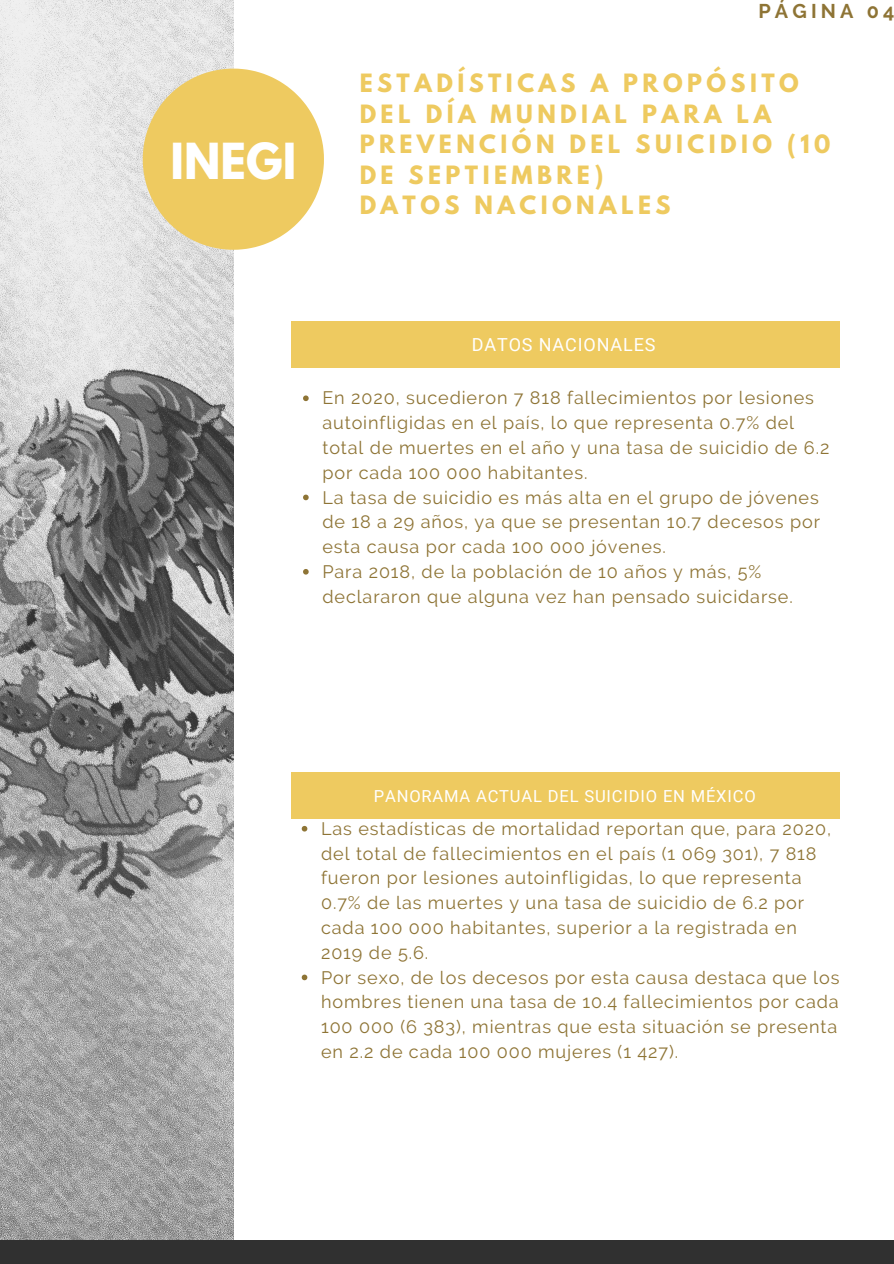
<style>
.page{position:relative;width:894px;height:1264px;background:#fff}
.page>*{position:absolute;margin:0;border:0;box-sizing:border-box;transform-origin:0 0}
.t1{font:700 43.95px "League Spartan";color:#fff}
.t2{font:700 22.35px/30.5px "League Spartan";letter-spacing:.2em;color:#eeca60}
.t3{font:700 19.8px "Raleway";letter-spacing:.21em;color:#8e7435}
.t4{font:18px/24.8px "Raleway";letter-spacing:.05em;color:#8e7435}
.t5{font:18px "Roboto";letter-spacing:.05em;color:#fff}
.t6{font:16.5px "Roboto";letter-spacing:.05em;color:#fff}
</style>
<div class="page">
<img style="left:0;top:0;width:233px;height:1239px">
<div style="left:0;top:1239px;width:893px;height:24px;background:#303030"></div>
<svg style="left:143px;top:69px;width:181px;height:181px;background:#eed27e"></svg>
<div style="left:291px;top:321px;width:548px;height:46px;background:#eeca60"></div>
<div style="left:291px;top:772px;width:548px;height:46px;background:#eeca60"></div>
<svg style="left:303px;top:395px;width:5px;height:6px"></svg>
<svg style="left:303px;top:494px;width:5px;height:6px"></svg>
<svg style="left:303px;top:569px;width:5px;height:5px"></svg>
<svg style="left:301px;top:826px;width:6px;height:5px"></svg>
<svg style="left:301px;top:974px;width:6px;height:6px"></svg>
<p class="t1" style="left:170px;top:139px;width:127px">INEGI</p>
<p class="t3" style="left:758px;top:0;width:137px">PÁGINA 04</p>
<p class="t2" style="left:359px;top:71px;width:472px">ESTADÍ STICAS A PROPÓ SITO<br>DEL DÍ A MUNDIAL PARA LA<br>PREVENCIÓ N DEL SUICIDIO (10<br>DE SEPTIEMBRE)</p>
<p class="t2" style="left:359px;top:193px;width:312px">DATOS NACIONALES</p>
<p class="t5" style="left:471px;top:334px;width:185px">DATOS NACIONALES</p>
<p class="t4" style="left:322px;top:386px;width:508px">En 2020, sucedieron 7 818 fallecimientos por lesiones autoinfligidas en el país, lo que representa 0.7% del total de muertes en el año y una tasa de suicidio de 6.2 por cada 100 000 habitantes.</p>
<p class="t4" style="left:322px;top:485px;width:499px;text-align:justify">La tasa de suicidio es más alta en el grupo de jóvenes de 18 a 29 años, ya que se presentan 10.7 decesos por esta causa por cada 100 000 jóvenes.</p>
<p class="t4" style="left:322px;top:559px;width:472px">Para 2018, de la población de 10 años y más, 5% declararon que alguna vez han pensado suicidarse.</p>
<p class="t6" style="left:374px;top:787px;width:383px">PANORAMA ACTUAL DEL SUICIDIO EN MÉXICO</p>
<p class="t4" style="left:321px;top:816px;width:511px">Las estadísticas de mortalidad reportan que, para 2020, del total de fallecimientos en el país (1 069 301), 7 818 fueron por lesiones autoinfligidas, lo que representa 0.7% de las muertes y una tasa de suicidio de 6.2 por cada 100 000 habitantes, superior a la registrada en 2019 de 5.6.</p>
<p class="t4" style="left:321px;top:964px;width:519px">Por sexo, de los decesos por esta causa destaca que los hombres tienen una tasa de 10.4 fallecimientos por cada 100 000 (6 383), mientras que esta situación se presenta en 2.2 de cada 100 000 mujeres (1 427).</p>
</div>
